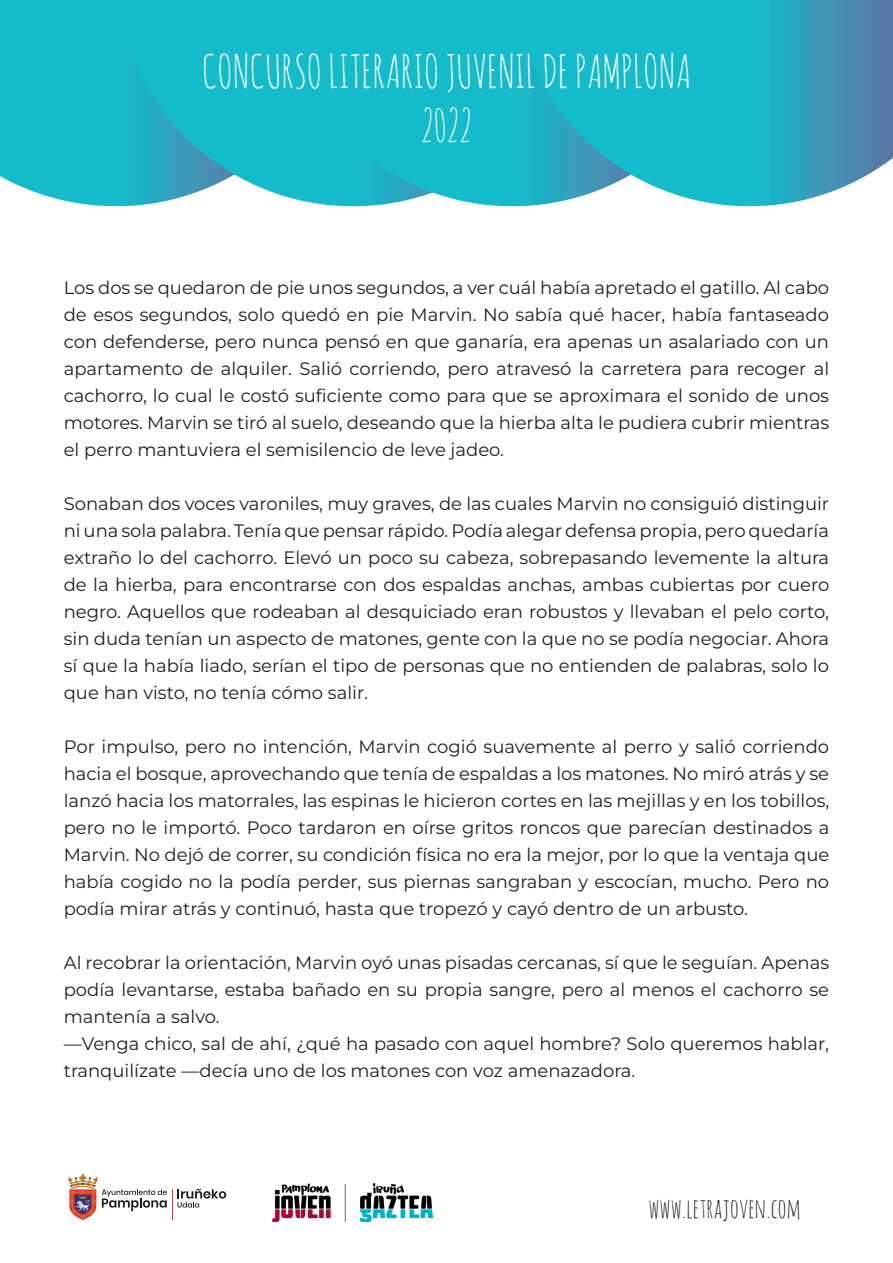
<style>
.page{position:relative;width:893px;height:1263px;background:#fff}
.page>*{position:absolute;margin:0;border:0;box-sizing:border-box;transform-origin:0 0}
.titulo_arriba{font:45px "Amatic SC";color:#fff}
.t1{font:27px "Amatic SC";color:#231f20}
.texto{font:18px/27px "Montserrat";color:#231f20;text-align:justify}
</style>
<div class="page">
<div style="left:0;top:0;width:118px;height:206px;background:#14bccb"></div>
<svg style="left:118px;top:0;width:159px;height:206px;background:#28bbcb"></svg>
<div style="left:277px;top:0;width:237px;height:206px;background:#14bccb"></div>
<svg style="left:514px;top:0;width:379px;height:206px;background:#30b2c6"></svg>
<svg style="left:178px;top:1189px;width:48px;height:18px"></svg>
<hr style="left:172px;top:1189px;width:1px;height:31px;background:#ee2d2d">
<svg style="left:68px;top:1173px;width:99px;height:47px"></svg>
<img style="left:272px;top:1184px;width:160px;height:37px">
<p class="titulo_arriba" style="left:202px;top:43px;width:490px">CONCURSO LITERARIO JUVENIL DE PAMPLONA</p>
<p class="titulo_arriba" style="left:421px;top:97px;width:52px">2022</p>
<p class="texto" style="left:64px;top:273px;width:767px">Los dos se quedaron de pie unos segundos, a ver cuál había apretado el gatillo. Al cabo de esos segundos, solo quedó en pie Marvin. No sabía qué hacer, había fantaseado con defenderse, pero nunca pensó en que ganaría, era apenas un asalariado con un apartamento de alquiler. Salió corriendo, pero atravesó la carretera para recoger al cachorro, lo cual le costó suficiente como para que se aproximara el sonido de unos motores. Marvin se tiró al suelo, deseando que la hierba alta le pudiera cubrir mientras el perro mantuviera el semisilencio de leve jadeo.</p>
<p class="texto" style="left:64px;top:489px;width:767px">Sonaban dos voces varoniles, muy graves, de las cuales Marvin no consiguió distinguir ni una sola palabra. Tenía que pensar rápido. Podía alegar defensa propia, pero quedaría extraño lo del cachorro. Elevó un poco su cabeza, sobrepasando levemente la altura de la hierba, para encontrarse con dos espaldas anchas, ambas cubiertas por cuero negro. Aquellos que rodeaban al desquiciado eran robustos y llevaban el pelo corto, sin duda tenían un aspecto de matones, gente con la que no se podía negociar. Ahora sí que la había liado, serían el tipo de personas que no entienden de palabras, solo lo que han visto, no tenía cómo salir.</p>
<p class="texto" style="left:64px;top:732px;width:767px">Por impulso, pero no intención, Marvin cogió suavemente al perro y salió corriendo hacia el bosque, aprovechando que tenía de espaldas a los matones. No miró atrás y se lanzó hacia los matorrales, las espinas le hicieron cortes en las mejillas y en los tobillos, pero no le importó. Poco tardaron en oírse gritos roncos que parecían destinados a Marvin. No dejó de correr, su condición física no era la mejor, por lo que la ventaja que había cogido no la podía perder, sus piernas sangraban y escocían, mucho. Pero no podía mirar atrás y continuó, hasta que tropezó y cayó dentro de un arbusto.</p>
<p class="texto" style="left:64px;top:948px;width:767px">Al recobrar la orientación, Marvin oyó unas pisadas cercanas, sí que le seguían. Apenas podía levantarse, estaba bañado en su propia sangre, pero al menos el cachorro se mantenía a salvo.</p>
<p class="texto" style="left:64px;top:1029px;width:767px">—Venga chico, sal de ahí, ¿qué ha pasado con aquel hombre? Solo queremos hablar, tranquilízate —decía uno de los matones con voz amenazadora.</p>
<p class="t1" style="left:648px;top:1190px;width:154px">www.letrajoven.com</p>
</div>
